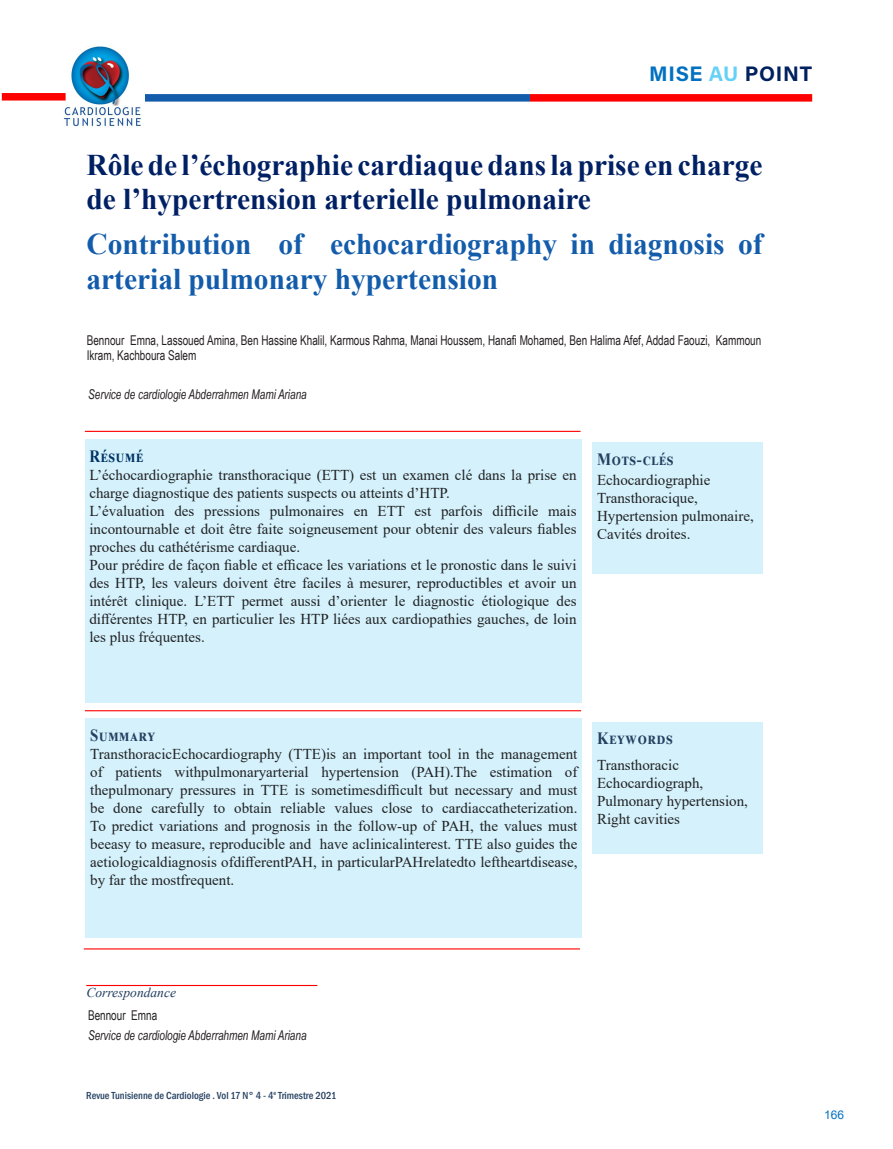
<style>
.page{position:relative;width:893px;height:1149px;background:#fff}
.page>*{position:absolute;margin:0;border:0;box-sizing:border-box;transform-origin:0 0}
.t1{font:700 30px/34.5px "Times New Roman";color:#002064}
.t2{font:700 30px/34.5px "Times New Roman";color:#135cab}
.t3{font:21px "Acumin Variable Concept";letter-spacing:.065em;color:#002060}
.t4{font:700 17.1px "Times New Roman";letter-spacing:.05em;color:#243f60;scale:.87 1}
.t5{font:700 17.1px "Times New Roman";letter-spacing:.05em;color:#003264;scale:.87 1}
.t6{font:15px/18px "Times New Roman";color:#202122}
.t7{font:13.5px/15px "Arial Narrow";color:#231f20;scale:.9 1}
.t8{font:italic 13.5px "Arial Narrow";color:#231f20;scale:.9 1}
.t9{font:italic 13.5px "Times New Roman";color:#243f60}
.t10{font:12px "Arial";color:#0070c0}
.t11{font:500 condensed 10.5px "Franklin Gothic";color:#243f60}
.s1{color:#0070c0}
.s2{color:#66d0f6}
</style>
<div class="page">
<div style="left:530px;top:94px;width:282px;height:8px;background:#f00"></div>
<div style="left:134px;top:94px;width:396px;height:8px;background:#135cab"></div>
<hr style="left:85px;top:430px;width:496px;height:2px;background:#f00">
<div style="left:85px;top:439px;width:496px;height:263px;background:#d4f1fc"></div>
<hr style="left:85px;top:710px;width:496px;height:1px;background:#f00">
<hr style="left:84px;top:948px;width:496px;height:1px;background:#f00">
<div style="left:593px;top:721px;width:170px;height:132px;background:#d4f1fc"></div>
<div style="left:593px;top:442px;width:170px;height:132px;background:#d4f1fc"></div>
<hr style="left:86px;top:984px;width:231px;height:1px;background:#f00">
<img style="left:55px;top:46px;width:89px;height:81px">
<div style="left:2px;top:93px;width:64px;height:7px;background:#f00"></div>
<div style="left:86px;top:718px;width:496px;height:219px;background:#d4f1fc"></div>
<p class="t3" style="left:649px;top:59px;width:163px"><span class="s1">MISE</span> <span class="s2">AU</span> POINT</p>
<p class="t1" style="left:87px;top:147px;width:677px">Rôle de l’échographie cardiaque dans la prise en charge de l’hypertrension arterielle pulmonaire</p>
<p class="t2" style="left:87px;top:226px;width:677px">Contribution of echocardiography in diagnosis of arterial pulmonary hypertension</p>
<p class="t7" style="left:87px;top:331px;width:751px">Bennour Emna, Lassoued Amina, Ben Hassine Khalil, Karmous Rahma, Manai Houssem, Hanafi Mohamed, Ben Halima Afef, Addad Faouzi, Kammoun<br>Ikram, Kachboura Salem</p>
<p class="t8" style="left:88px;top:384px;width:244px">Service de cardiologie Abderrahmen Mami Ariana</p>
<p class="t5" style="left:89px;top:444px;width:63px">Résumé</p>
<p class="t6" style="left:89px;top:465px;width:489px">L’échocardiographie transthoracique (ETT) est un examen clé dans la prise en charge diagnostique des patients suspects ou atteints d’HTP.</p>
<p class="t6" style="left:89px;top:501px;width:489px;text-align:justify">L’évaluation des pressions pulmonaires en ETT est parfois difficile mais incontournable et doit être faite soigneusement pour obtenir des valeurs fiables proches du cathétérisme cardiaque.</p>
<p class="t6" style="left:89px;top:555px;width:489px;text-align:justify">Pour prédire de façon fiable et efficace les variations et le pronostic dans le suivi des HTP, les valeurs doivent être faciles à mesurer, reproductibles et avoir un intérêt clinique. L’ETT permet aussi d’orienter le diagnostic étiologique des différentes HTP, en particulier les HTP liées aux cardiopathies gauches, de loin les plus fréquentes.</p>
<p class="t4" style="left:597px;top:447px;width:89px">Mots-clés</p>
<p class="t6" style="left:597px;top:470px;width:115px">Echocardiographie</p>
<p class="t6" style="left:597px;top:488px;width:158px">Transthoracique,<br>Hypertension pulmonaire,<br>Cavités droites.</p>
<p class="t4" style="left:90px;top:723px;width:76px">Summary</p>
<p class="t6" style="left:90px;top:744px;width:489px;text-align:justify">TransthoracicEchocardiography (TTE)is an important tool in the management of patients withpulmonaryarterial hypertension (PAH).The estimation of thepulmonary pressures in TTE is sometimesdifficult but necessary and must be done carefully to obtain reliable values close to cardiaccatheterization.<br>To predict variations and prognosis in the follow-up of PAH, the values must beeasy to measure, reproducible and have aclinicalinterest. TTE also guides the aetiologicaldiagnosis ofdifferentPAH, in particularPAHrelatedto leftheartdisease, by far the mostfrequent.</p>
<p class="t4" style="left:597px;top:726px;width:89px">Keywords</p>
<p class="t6" style="left:597px;top:755px;width:152px">Transthoracic<br>Echocardiograph,<br>Pulmonary hypertension,<br>Right cavities</p>
<p class="t9" style="left:87px;top:982px;width:91px">Correspondance</p>
<p class="t7" style="left:88px;top:1006px;width:78px">Bennour Emna</p>
<p class="t8" style="left:88px;top:1025px;width:244px">Service de cardiologie Abderrahmen Mami Ariana</p>
<p class="t11" style="left:86px;top:1088px;width:252px">Revue Tunisienne de Cardiologie . Vol 17 N° 4 - 4<sup>e</sup> Trimestre 2021</p>
<p class="t10" style="left:824px;top:1106px;width:22px">166</p>
</div>
